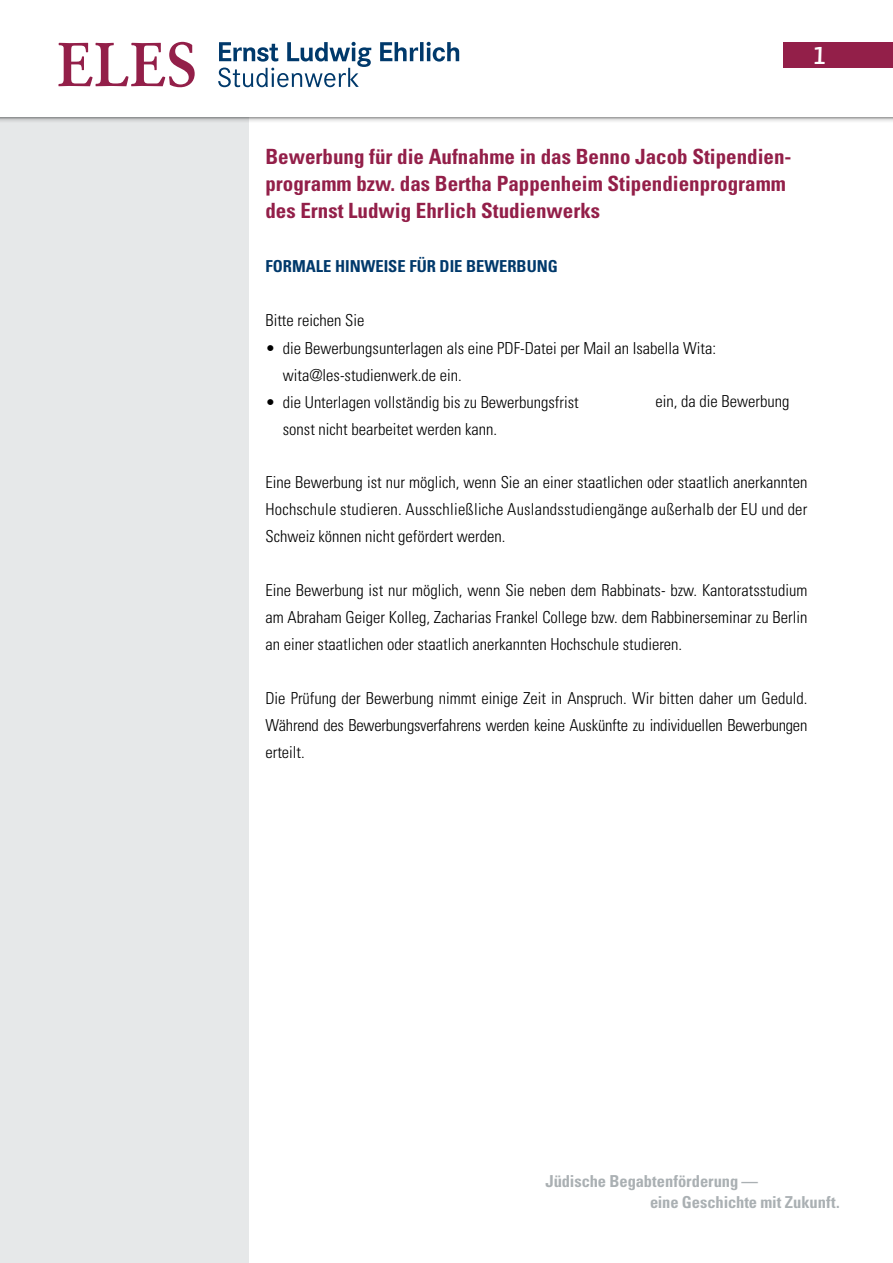
<style>
.page{position:relative;width:893px;height:1263px;background:#fff}
.page>*{position:absolute;margin:0;border:0;box-sizing:border-box;transform-origin:0 0}
.t1{font:italic 600 24px "Novel Sans Pro";color:#fff}
.t2{font:700 condensed 21px/27px "Univers";color:#931f49}
.t3{font:300 condensed 16.5px/27px "Univers";color:#000;text-align:justify}
.t4{font:700 condensed 16.5px/21px "Univers";letter-spacing:-.005em;color:#aab0b3}
.t5{font:700 condensed 16.5px "Univers";color:#00396b}
</style>
<div class="page">
<div style="left:0;top:97px;width:249px;height:1166px;background:#e6e8e9"></div>
<div style="left:0;top:0;width:893px;height:123px;background:#000;opacity:.35"></div>
<div style="left:0;top:0;width:893px;height:117px;background:#fff"></div>
<svg style="left:58px;top:42px;width:137px;height:45px"></svg>
<svg style="left:218px;top:42px;width:241px;height:45px"></svg>
<div style="left:783px;top:42px;width:110px;height:26px;background:#931f49"></div>
<h1 class="t1" style="left:813px;top:38px;width:15px">1</h1>
<p class="t2" style="left:265px;top:143px;width:528px">Bewerbung für die Aufnahme in das Benno Jacob Stipendien&shy;programm bzw. das Bertha Pappenheim Stipendienprogramm des Ernst Ludwig Ehrlich Studienwerks</p>
<p class="t5" style="left:265px;top:256px;width:294px">FORMALE HINWEISE FÜR DIE BEWERBUNG</p>
<p class="t3" style="left:265px;top:307px;width:100px">Bitte reichen Sie</p>
<p class="t3" style="left:283px;top:335px;width:435px;text-indent:-17px">• die Bewerbungsunterlagen als eine PDF-Datei per Mail an Isabella Wita: wita@les-studienwerk.de ein.</p>
<p class="t3" style="left:283px;top:389px;width:297px;text-indent:-17px">• die Unterlagen vollständig bis zu Bewerbungsfrist sonst nicht bearbeitet werden kann.</p>
<p class="t3" style="left:656px;top:387px;width:135px">ein, da die Bewerbung</p>
<p class="t3" style="left:265px;top:469px;width:543px">Eine Bewerbung ist nur möglich, wenn Sie an einer staatlichen oder staatlich anerkannten Hochschule studieren. Ausschließliche Auslandsstudiengänge außerhalb der EU und der Schweiz können nicht gefördert werden.</p>
<p class="t3" style="left:265px;top:577px;width:543px">Eine Bewerbung ist nur möglich, wenn Sie neben dem Rabbinats- bzw. Kantoratsstudium am Abraham Geiger Kolleg, Zacharias Frankel College bzw. dem Rabbinerseminar zu Berlin an einer staatlichen oder staatlich anerkannten Hochschule studieren.</p>
<p class="t3" style="left:265px;top:685px;width:543px">Die Prüfung der Bewerbung nimmt einige Zeit in Anspruch. Wir bitten daher um Geduld.<br>Während des Bewerbungsverfahrens werden keine Auskünfte zu individuellen Bewerbungen erteilt.</p>
<p class="t4" style="left:650px;top:1170px;width:191px;text-indent:-105px">Jüdische Begabtenförderung —<br>eine Geschichte mit Zukunft.</p>
</div>
